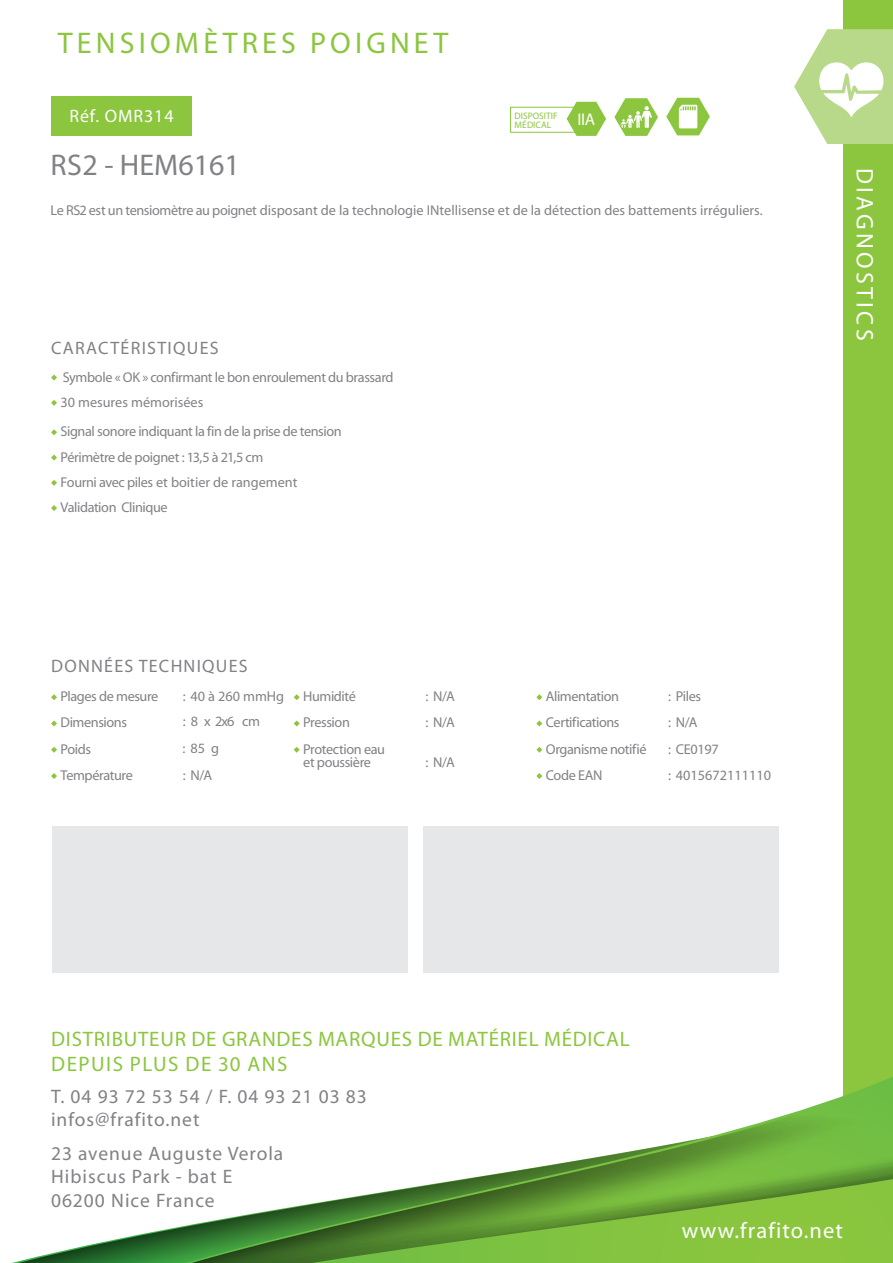
<style>
.page{position:relative;width:893px;height:1263px;background:#fff}
.page>*{position:absolute;margin:0;border:0;box-sizing:border-box;transform-origin:0 0}
.t1{font:30px "Myriad Pro";letter-spacing:.14em;color:#8bc63e}
.t2{font:30px "Myriad Pro";color:#808285}
.t3{font:24px "Myriad Pro";letter-spacing:.14em;color:#fff}
.t4{font:22.5px "Myriad Pro";letter-spacing:.05em;color:#fff}
.t5{font:21px/25.2px "Myriad Pro";letter-spacing:.035em;color:#8bc63e}
.t6{font:19.5px/23.4px "Myriad Pro";letter-spacing:.05em;color:#808285}
.t7{font:18px "Myriad Pro";letter-spacing:.07em;color:#808285}
.t8{font:18px "Myriad Pro";letter-spacing:.05em;color:#fff}
.t9{font:16.95px "Myriad Pro";color:#fff}
.t10{font:14.25px/25.2px "Myriad Pro";letter-spacing:-.025em;color:#808285}
.t11{font:14.25px "Myriad Pro";color:#808285}
.t12{font:9.45px/9.4px "Myriad Pro";color:#8bc63e}
</style>
<div class="page">
<div style="left:843px;top:0;width:50px;height:1263px;background:#8bc63e"></div>
<div style="left:51px;top:97px;width:141px;height:39px;background:#8bc63e"></div>
<div style="left:510px;top:107px;width:78px;height:26px;border:1px solid #8bc63e"></div>
<svg style="left:567px;top:102px;width:39px;height:34px"></svg>
<svg style="left:51px;top:375px;width:6px;height:6px"></svg>
<svg style="left:51px;top:400px;width:6px;height:6px"></svg>
<svg style="left:51px;top:429px;width:6px;height:6px"></svg>
<svg style="left:51px;top:455px;width:6px;height:6px"></svg>
<svg style="left:51px;top:480px;width:6px;height:6px"></svg>
<svg style="left:51px;top:505px;width:6px;height:6px"></svg>
<svg style="left:794px;top:29px;width:99px;height:115px"></svg>
<svg style="left:12px;top:1077px;width:881px;height:186px"></svg>
<svg style="left:312px;top:1179px;width:581px;height:84px;background:#73ab3f"></svg>
<div style="left:52px;top:826px;width:355px;height:147px;background:#e6e7e9"></div>
<div style="left:423px;top:826px;width:356px;height:147px;background:#e6e7e9"></div>
<svg style="left:51px;top:694px;width:6px;height:6px"></svg>
<svg style="left:51px;top:720px;width:6px;height:6px"></svg>
<svg style="left:51px;top:747px;width:6px;height:6px"></svg>
<svg style="left:51px;top:773px;width:6px;height:6px"></svg>
<svg style="left:294px;top:694px;width:6px;height:6px"></svg>
<svg style="left:294px;top:720px;width:6px;height:6px"></svg>
<svg style="left:294px;top:747px;width:6px;height:6px"></svg>
<svg style="left:536px;top:694px;width:6px;height:6px"></svg>
<svg style="left:536px;top:720px;width:6px;height:6px"></svg>
<svg style="left:536px;top:747px;width:6px;height:6px"></svg>
<svg style="left:536px;top:773px;width:6px;height:6px"></svg>
<svg style="left:614px;top:98px;width:44px;height:38px"></svg>
<svg style="left:666px;top:98px;width:44px;height:37px"></svg>
<h1 class="t1" style="left:58px;top:28px;width:392px">TENSIOMÈTRES POIGNET</h1>
<p class="t8" style="left:69px;top:107px;width:106px">Réf. OMR314</p>
<h1 class="t2" style="left:51px;top:150px;width:191px">RS2 - HEM6161</h1>
<p class="t12" style="left:515px;top:111px;width:45px">DISPOSITIF<br>MÉDICAL</p>
<p class="t9" style="left:578px;top:111px;width:19px">IIA</p>
<p class="t11" style="left:51px;top:204px;width:714px">Le RS2 est un tensiomètre au poignet disposant de la technologie INtellisense et de la détection des battements irréguliers.</p>
<p class="t7" style="left:51px;top:339px;width:169px">CARACTÉRISTIQUES</p>
<p class="t10" style="left:60px;top:365px;width:335px">Symbole « OK » confirmant le bon enroulement du brassard<br>30 mesures mémorisées</p>
<p class="t10" style="left:60px;top:419px;width:283px">Signal sonore indiquant la fin de la prise de tension Périmètre de poignet : 13,5 à 21,5 cm<br>Fourni avec piles et boitier de rangement Validation Clinique</p>
<p class="t7" style="left:51px;top:657px;width:198px">DONNÉES TECHNIQUES</p>
<p class="t10" style="left:61px;top:684px;width:99px">Plages de mesure</p>
<p class="t11" style="left:183px;top:689px;width:103px">: 40 à 260 mmHg</p>
<p class="t10" style="left:61px;top:710px;width:68px;line-height:26.2px">Dimensions<br>Poids</p>
<p class="t10" style="left:183px;top:709px;width:78px">:8x2x6 cm</p>
<p class="t10" style="left:183px;top:736px;width:38px">:85g</p>
<p class="t10" style="left:61px;top:763px;width:74px">Température</p>
<p class="t10" style="left:183px;top:763px;width:31px">: N/A</p>
<p class="t10" style="left:303px;top:684px;width:54px">Humidité</p>
<p class="t10" style="left:425px;top:684px;width:31px">: N/A</p>
<p class="t10" style="left:303px;top:711px;width:48px">Pression</p>
<p class="t10" style="left:425px;top:711px;width:31px">: N/A</p>
<p class="t10" style="left:303px;top:743px;width:83px;line-height:13.5px">Protection eau et poussière</p>
<p class="t10" style="left:425px;top:750px;width:31px">: N/A</p>
<p class="t10" style="left:546px;top:684px;width:75px">Alimentation</p>
<p class="t10" style="left:668px;top:684px;width:35px">: Piles</p>
<p class="t10" style="left:546px;top:711px;width:75px">Certifications</p>
<p class="t10" style="left:668px;top:711px;width:31px">: N/A</p>
<p class="t10" style="left:546px;top:737px;width:102px">Organisme notifié</p>
<p class="t10" style="left:668px;top:737px;width:52px">: CE0197</p>
<p class="t10" style="left:546px;top:763px;width:58px">Code EAN</p>
<p class="t11" style="left:668px;top:768px;width:104px">: 4015672111110</p>
<h2 class="t3" style="left:877px;top:168px;width:174px;rotate:90deg">DIAGNOSTICS</h2>
<h3 class="t5" style="left:51px;top:1027px;width:580px">DISTRIBUTEUR DE GRANDES MARQUES DE MATÉRIEL MÉDICAL<br>DEPUIS PLUS DE 30 ANS</h3>
<h3 class="t6" style="left:51px;top:1085px;width:317px">T. 04 93 72 53 54 / F. 04 93 21 03 83 infos@frafito.net</h3>
<h3 class="t6" style="left:51px;top:1142px;width:234px">23 avenue Auguste Verola<br>Hibiscus Park - bat E<br>06200 Nice France</h3>
<h3 class="t4" style="left:682px;top:1219px;width:163px">www.frafito.net</h3>
</div>
